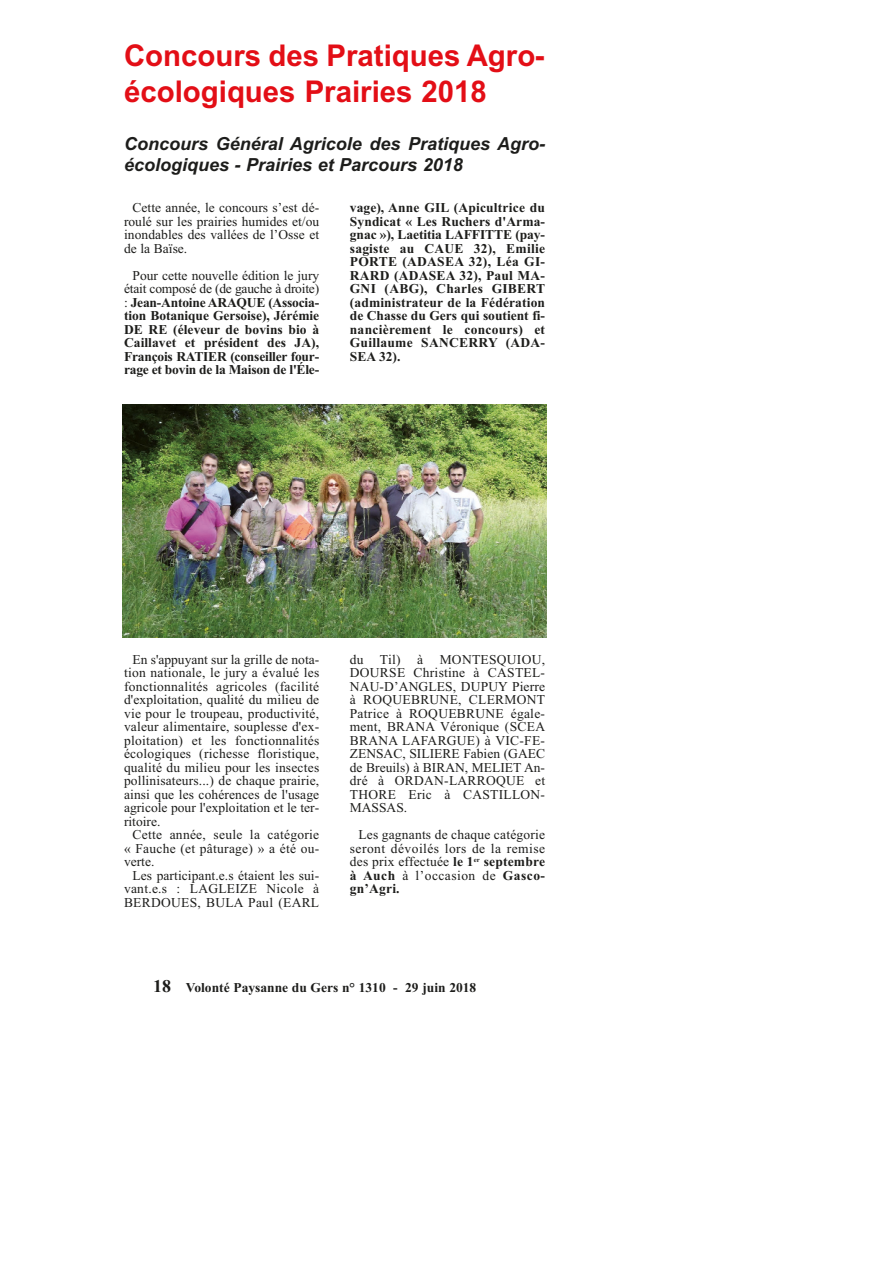
<style>
.page{position:relative;width:893px;height:1263px;background:#fff}
.page>*{position:absolute;margin:0;border:0;box-sizing:border-box;transform-origin:0 0}
.t1{font:700 30px/36px "Arial";color:#e30e16}
.t2{font:italic 700 18px/21px "Arial";color:#1d1d1b}
.t3{font:13.5px/13.5px "Times New Roman";letter-spacing:.02em;color:#1d1d1b;text-align:justify}
.t4{font:700 13.5px/13.5px "Times New Roman";color:#1d1d1b;text-align:justify}
.s1{font-weight:400}
.s2{font-weight:700}
.s3{font-size:18px}
</style>
<div class="page">
<img style="left:122px;top:404px;width:424px;height:234px">
<h1 class="t1" style="left:124px;top:40px;width:422px">Concours des Pratiques Agro&shy;écologiques Prairies 2018</h1>
<h2 class="t2" style="left:124px;top:135px;width:422px">Concours Général Agricole des Pratiques Agro&shy;écologiques - Prairies et Parcours 2018</h2>
<p class="t3" style="left:124px;top:202px;width:197px;text-indent:9px">Cette année, le concours s’est dé&shy;roulé sur les prairies humides et/ou inondables des vallées de l’Osse et de la Baïse.</p>
<p class="t4" style="left:124px;top:270px;width:197px;text-indent:9px"><span class="s1">Pour cette nouvelle édition le jury était composé de (de gauche à droite) :</span> Jean-Antoine ARAQUE (Associa&shy;tion Botanique Gersoise), Jérémie DE RE (éleveur de bovins bio à Caillavet et président des JA), François RATIER (conseiller four&shy;rage et bovin de la Maison de l'Éle-</p>
<p class="t4" style="left:350px;top:203px;width:197px">vage), Anne GIL (Apicultrice du Syndicat « Les Ruchers d'Arma&shy;gnac »), Laetitia LAFFITTE (pay&shy;sagiste au CAUE 32), Emilie PORTE (ADASEA 32), Léa GI-RARD (ADASEA 32), Paul MA-GNI (ABG), Charles GIBERT (administrateur de la Fédération de Chasse du Gers qui soutient fi&shy;nancièrement le concours) et Guillaume SANCERRY (ADA-SEA 32).</p>
<p class="t3" style="left:124px;top:654px;width:197px;text-indent:9px">En s'appuyant sur la grille de nota&shy;tion nationale, le jury a évalué les fonctionnalités agricoles (facilité d'exploitation, qualité du milieu de vie pour le troupeau, productivité, valeur alimentaire, souplesse d'ex&shy;ploitation) et les fonctionnalités écologiques (richesse floristique, qualité du milieu pour les insectes pollinisateurs...) de chaque prairie, ainsi que les cohérences de l'usage agricole pour l'exploitation et le ter&shy;ritoire.</p>
<p class="t3" style="left:124px;top:829px;width:197px;text-indent:9px">Cette année, seule la catégorie « Fauche (et pâturage) » a été ou&shy;verte.</p>
<p class="t3" style="left:124px;top:870px;width:197px;text-indent:9px">Les participant.e.s étaient les sui&shy;vant.e.s : LAGLEIZE Nicole à BERDOUES, BULA Paul (EARL</p>
<p class="t3" style="left:350px;top:654px;width:197px">du Til) à MONTESQUIOU, DOURSE Christine à CASTEL-NAU-D’ANGLES, DUPUY Pierre à ROQUEBRUNE, CLERMONT Patrice à ROQUEBRUNE égale&shy;ment, BRANA Véronique (SCEA BRANA LAFARGUE) à VIC-FE-ZENSAC, SILIERE Fabien (GAEC de Breuils) à BIRAN, MELIET An&shy;dré à ORDAN-LARROQUE et THORE Eric à CASTILLON-MASSAS.</p>
<p class="t3" style="left:350px;top:829px;width:197px;text-indent:9px">Les gagnants de chaque catégorie seront dévoilés lors de la remise des prix effectuée <span class="s2">le 1</span><sup>er</sup> <span class="s2">septembre à Auch</span> à l’occasion de <span class="s2">Gasco&shy;gn’Agri.</span></p>
<p class="t4" style="left:153px;top:982px;width:325px"><span class="s3">18</span> Volonté Paysanne du Gers n° 1310 - 29 juin 2018</p>
</div>
